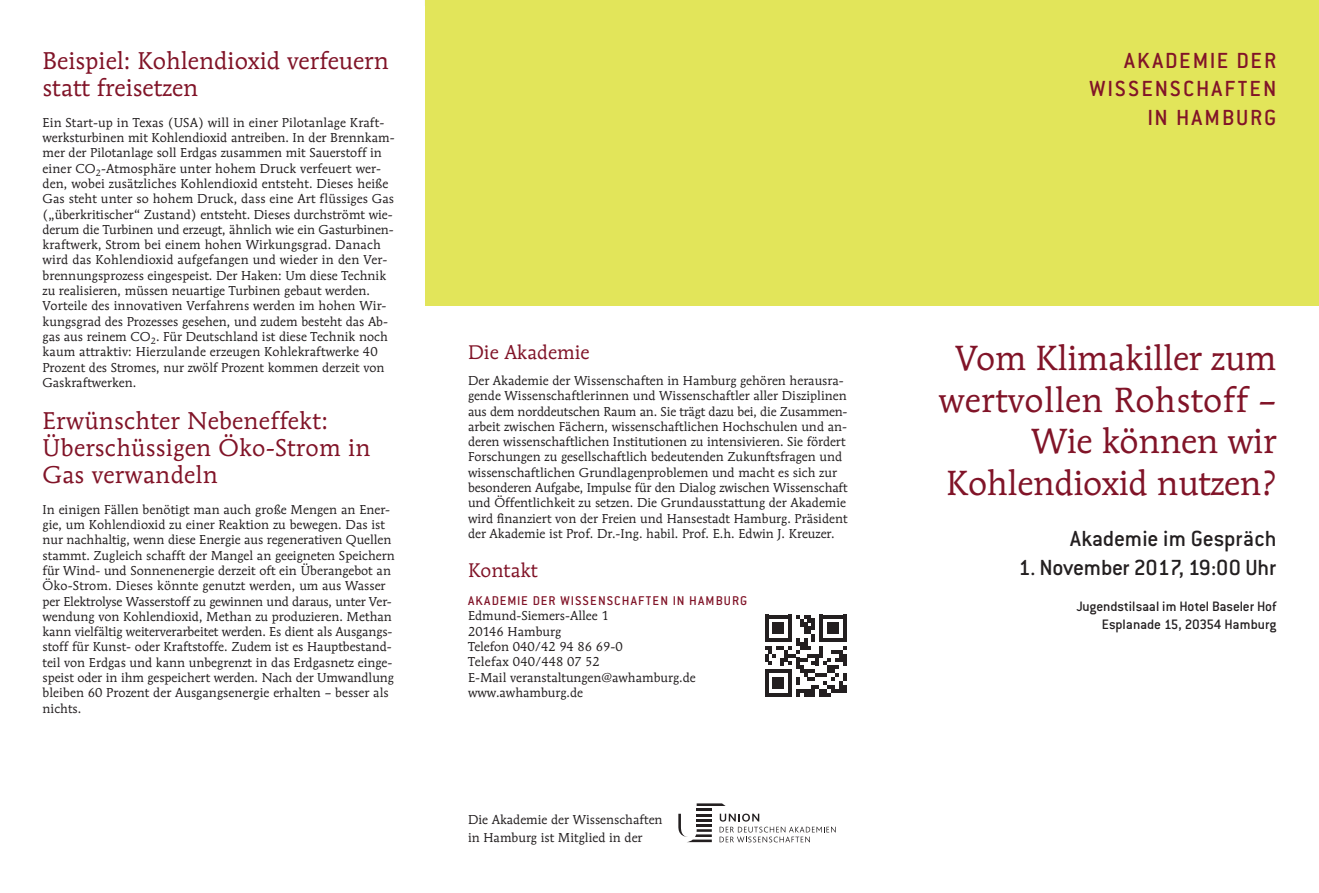
<style>
.page{position:relative;width:1319px;height:893px;background:#fff}
.page>*{position:absolute;margin:0;border:0;box-sizing:border-box;transform-origin:0 0}
.t1{font:34.5px/41.4px "Mendoza Roman Std";letter-spacing:-.01em;color:#811428;text-align:right}
.t2{font:24px/27px "Mendoza Roman Std";letter-spacing:.01em;color:#811428}
.t3{font:500 24px "Conduit ITC Std";letter-spacing:-.005em;color:#231f20}
.t4{font:500 24px/28.8px "Conduit ITC Std";letter-spacing:.085em;color:#811428;text-align:right}
.t5{font:19.5px "Mendoza Roman Std";color:#811428}
.t6{font:500 15px/18px "Conduit ITC Std";letter-spacing:-.005em;color:#231f20;text-align:right}
.t7{font:500 13.95px "Conduit ITC Std";letter-spacing:.08em;color:#811428}
.t8{font:12.75px/15.3px "Mendoza Roman Std";color:#231f20}
</style>
<div class="page">
<div style="left:425px;top:0;width:893px;height:306px;background:#e2e55a"></div>
<svg style="left:719px;top:814px;width:116px;height:28px"></svg>
<svg style="left:696px;top:803px;width:29px;height:3px"></svg>
<hr style="left:696px;top:808px;width:15px;height:3px;background:#231f20">
<svg style="left:678px;top:814px;width:33px;height:28px"></svg>
<svg style="left:765px;top:615px;width:81px;height:82px"></svg>
<h2 class="t2" style="left:43px;top:49px;width:348px">Beispiel: Kohlendioxid verfeuern statt freisetzen</h2>
<p class="t8" style="left:43px;top:116px;width:353px">Ein Start-up in Texas (USA) will in einer Pilotanlage Kraft&shy;werksturbinen mit Kohlendioxid antreiben. In der Brennkam&shy;mer der Pilotanlage soll Erdgas zusammen mit Sauerstoff in einer CO<sub>2</sub>-Atmosphäre unter hohem Druck verfeuert wer&shy;den, wobei zusätzliches Kohlendioxid entsteht. Dieses heiße Gas steht unter so hohem Druck, dass eine Art flüssiges Gas („überkritischer“ Zustand) entsteht. Dieses durchströmt wie&shy;derum die Turbinen und erzeugt, ähnlich wie ein Gasturbinen&shy;kraftwerk, Strom bei einem hohen Wirkungsgrad. Danach wird das Kohlendioxid aufgefangen und wieder in den Ver&shy;brennungsprozess eingespeist. Der Haken: Um diese Technik zu realisieren, müssen neuartige Turbinen gebaut werden.<br>Vorteile des innovativen Verfahrens werden im hohen Wir&shy;kungsgrad des Prozesses gesehen, und zudem besteht das Ab&shy;gas aus reinem CO<sub>2</sub>. Für Deutschland ist diese Technik noch kaum attraktiv: Hierzulande erzeugen Kohlekraftwerke 40<br>Prozent des Stromes, nur zwölf Prozent kommen derzeit von Gaskraftwerken.</p>
<h2 class="t2" style="left:43px;top:409px;width:330px">Erwünschter Nebeneffekt:<br>Überschüssigen Öko-Strom in<br>Gas verwandeln</h2>
<p class="t8" style="left:43px;top:503px;width:354px">In einigen Fällen benötigt man auch große Mengen an Ener&shy;gie, um Kohlendioxid zu einer Reaktion zu bewegen. Das ist nur nachhaltig, wenn diese Energie aus regenerativen Quellen stammt. Zugleich schafft der Mangel an geeigneten Speichern für Wind- und Sonnenenergie derzeit oft ein Überangebot an Öko-Strom. Dieses könnte genutzt werden, um aus Wasser per Elektrolyse Wasserstoff zu gewinnen und daraus, unter Ver&shy;wendung von Kohlendioxid, Methan zu produzieren. Methan kann vielfältig weiterverarbeitet werden. Es dient als Ausgangs&shy;stoff für Kunst- oder Kraftstoffe. Zudem ist es Hauptbestand&shy;teil von Erdgas und kann unbegrenzt in das Erdgasnetz einge&shy;speist oder in ihm gespeichert werden. Nach der Umwandlung bleiben 60 Prozent der Ausgangsenergie erhalten – besser als nichts.</p>
<h3 class="t5" style="left:468px;top:344px;width:123px">Die Akademie</h3>
<p class="t8" style="left:468px;top:374px;width:381px">Der Akademie der Wissenschaften in Hamburg gehören herausra&shy;gende Wissenschaftlerinnen und Wissenschaftler aller Disziplinen aus dem norddeutschen Raum an. Sie trägt dazu bei, die Zusammen&shy;arbeit zwischen Fächern, wissenschaftlichen Hochschulen und an&shy;deren wissenschaftlichen Institutionen zu intensivieren. Sie fördert Forschungen zu gesellschaftlich bedeutenden Zukunftsfragen und wissenschaftlichen Grundlagenproblemen und macht es sich zur besonderen Aufgabe, Impulse für den Dialog zwischen Wissenschaft und Öffentlichkeit zu setzen. Die Grundausstattung der Akademie wird finanziert von der Freien und Hansestadt Hamburg. Präsident der Akademie ist Prof. Dr.-Ing. habil. Prof. E.h. Edwin J. Kreuzer.</p>
<h3 class="t5" style="left:468px;top:562px;width:71px">Kontakt</h3>
<p class="t7" style="left:468px;top:596px;width:280px">AKADEMIE DER WISSENSCHAFTEN IN HAMBURG</p>
<p class="t8" style="left:468px;top:609px;width:229px">Edmund-Siemers-Allee 1<br>20146 Hamburg<br>Telefon 040/42 94 86 69-0<br>Telefax 040/448 07 52<br>E-Mail veranstaltungen@awhamburg.de www.awhamburg.de</p>
<p class="t8" style="left:468px;top:812px;width:196px;line-height:17.5px">Die Akademie der Wissenschaften in Hamburg ist Mitglied in der</p>
<h2 class="t4" style="left:1089px;top:48px;width:188px">AKADEMIE DER<br>WISSENSCHAFTEN<br>IN HAMBURG</h2>
<h1 class="t1" style="left:938px;top:340px;width:339px">Vom Klimakiller zum wertvollen Rohstoff –<br>Wie können wir<br>Kohlendioxid nutzen?</h1>
<h2 class="t3" style="left:1070px;top:531px;width:207px">Akademie im Gespräch</h2>
<h2 class="t3" style="left:1018px;top:560px;width:259px">1. November 2017, 19:00 Uhr</h2>
<p class="t6" style="left:1076px;top:599px;width:201px">Jugendstilsaal im Hotel Baseler Hof<br>Esplanade 15, 20354 Hamburg</p>
</div>
